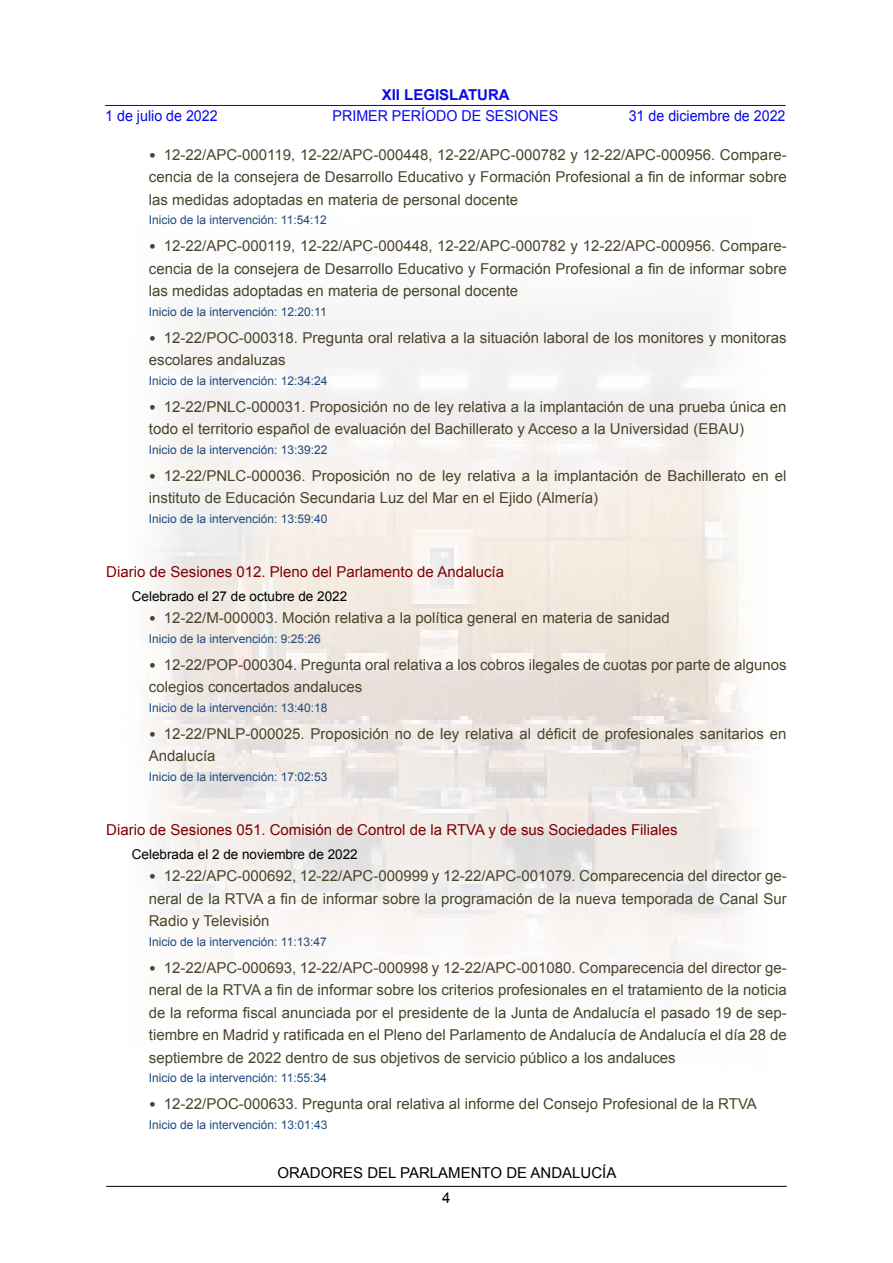
<style>
.page{position:relative;width:893px;height:1263px;background:#fff}
.page>*{position:absolute;margin:0;border:0;box-sizing:border-box;transform-origin:0 0}
.t1{font:15px/22.5px "Arial";color:#4a442a}
.t2{font:15px "Arial";color:#800000}
.t3{font:15px "Arial";color:#0909e9;scale:.95 1}
.t4{font:15px/25.2px "Arial";color:#000;text-align:center}
.t5{font:700 15px "Arial";color:#0909e9}
.t6{font:13.5px "Arial";color:#000}
.t7{font:12px "Arial";color:#1f497d}
.s1{font-family:"Calibri"}
</style>
<div class="page">
<hr style="left:106px;top:1186px;width:681px;height:1px;background:#000">
<hr style="left:105px;top:105px;width:681px;height:1px;background:#0909e9">
<img style="left:152px;top:302px;width:595px;height:673px">
<p class="t5" style="left:382px;top:84px;width:130px">XII LEGISLATURA</p>
<p class="t3" style="left:105px;top:106px;width:120px">1 de julio de 2022</p>
<p class="t3" style="left:333px;top:106px;width:239px">PRIMER PERÍODO DE SESIONES</p>
<p class="t3" style="left:629px;top:106px;width:167px">31 de diciembre de 2022</p>
<p class="t1" style="left:149px;top:143px;width:639px;text-align:justify"><span class="s1">•</span> 12-22/APC-000119, 12-22/APC-000448, 12-22/APC-000782 y 12-22/APC-000956. Compare&shy;cencia de la consejera de Desarrollo Educativo y Formación Profesional a fin de informar sobre las medidas adoptadas en materia de personal docente</p>
<p class="t7" style="left:149px;top:212px;width:179px">Inicio de la intervención: 11:54:12</p>
<p class="t1" style="left:149px;top:235px;width:639px;text-align:justify"><span class="s1">•</span> 12-22/APC-000119, 12-22/APC-000448, 12-22/APC-000782 y 12-22/APC-000956. Compare&shy;cencia de la consejera de Desarrollo Educativo y Formación Profesional a fin de informar sobre las medidas adoptadas en materia de personal docente</p>
<p class="t7" style="left:149px;top:304px;width:179px">Inicio de la intervención: 12:20:11</p>
<p class="t1" style="left:149px;top:326px;width:639px"><span class="s1">•</span> 12-22/POC-000318. Pregunta oral relativa a la situación laboral de los monitores y monitoras escolares andaluzas</p>
<p class="t7" style="left:149px;top:373px;width:180px">Inicio de la intervención: 12:34:24</p>
<p class="t1" style="left:149px;top:395px;width:639px"><span class="s1">•</span> 12-22/PNLC-000031. Proposición no de ley relativa a la implantación de una prueba única en todo el territorio español de evaluación del Bachillerato y Acceso a la Universidad (EBAU)</p>
<p class="t7" style="left:149px;top:442px;width:180px">Inicio de la intervención: 13:39:22</p>
<p class="t1" style="left:149px;top:464px;width:639px"><span class="s1">•</span> 12-22/PNLC-000036. Proposición no de ley relativa a la implantación de Bachillerato en el instituto de Educación Secundaria Luz del Mar en el Ejido (Almería)</p>
<p class="t7" style="left:149px;top:511px;width:180px">Inicio de la intervención: 13:59:40</p>
<p class="t2" style="left:106px;top:562px;width:399px">Diario de Sesiones 012. Pleno del Parlamento de Andalucía</p>
<p class="t6" style="left:132px;top:587px;width:217px">Celebrado el 27 de octubre de 2022</p>
<p class="t1" style="left:149px;top:607px;width:523px"><span class="s1">•</span> 12-22/M-000003. Moción relativa a la política general en materia de sanidad</p>
<p class="t7" style="left:149px;top:631px;width:174px">Inicio de la intervención: 9:25:26</p>
<p class="t1" style="left:149px;top:653px;width:639px"><span class="s1">•</span> 12-22/POP-000304. Pregunta oral relativa a los cobros ilegales de cuotas por parte de algunos colegios concertados andaluces</p>
<p class="t7" style="left:149px;top:700px;width:180px">Inicio de la intervención: 13:40:18</p>
<p class="t1" style="left:149px;top:722px;width:639px"><span class="s1">•</span> 12-22/PNLP-000025. Proposición no de ley relativa al déficit de profesionales sanitarios en<br>Andalucía</p>
<p class="t7" style="left:149px;top:769px;width:180px">Inicio de la intervención: 17:02:53</p>
<p class="t2" style="left:106px;top:820px;width:573px">Diario de Sesiones 051. Comisión de Control de la RTVA y de sus Sociedades Filiales</p>
<p class="t6" style="left:132px;top:845px;width:227px">Celebrada el 2 de noviembre de 2022</p>
<p class="t1" style="left:149px;top:865px;width:639px;text-align:justify"><span class="s1">•</span> 12-22/APC-000692, 12-22/APC-000999 y 12-22/APC-001079. Comparecencia del director ge&shy;neral de la RTVA a fin de informar sobre la programación de la nueva temporada de Canal Sur Radio y Televisión</p>
<p class="t7" style="left:149px;top:934px;width:179px">Inicio de la intervención: 11:13:47</p>
<p class="t1" style="left:149px;top:956px;width:639px;text-align:justify"><span class="s1">•</span> 12-22/APC-000693, 12-22/APC-000998 y 12-22/APC-001080. Comparecencia del director ge&shy;neral de la RTVA a fin de informar sobre los criterios profesionales en el tratamiento de la noticia de la reforma fiscal anunciada por el presidente de la Junta de Andalucía el pasado 19 de sep&shy;tiembre en Madrid y ratificada en el Pleno del Parlamento de Andalucía de Andalucía el día 28 de septiembre de 2022 dentro de sus objetivos de servicio público a los andaluces</p>
<p class="t7" style="left:149px;top:1070px;width:179px">Inicio de la intervención: 11:55:34</p>
<p class="t1" style="left:149px;top:1093px;width:610px"><span class="s1">•</span> 12-22/POC-000633. Pregunta oral relativa al informe del Consejo Profesional de la RTVA</p>
<p class="t7" style="left:149px;top:1117px;width:180px">Inicio de la intervención: 13:01:43</p>
<p class="t4" style="left:277px;top:1160px;width:340px">ORADORES DEL PARLAMENTO DE ANDALUCÍA<br>4</p>
</div>
